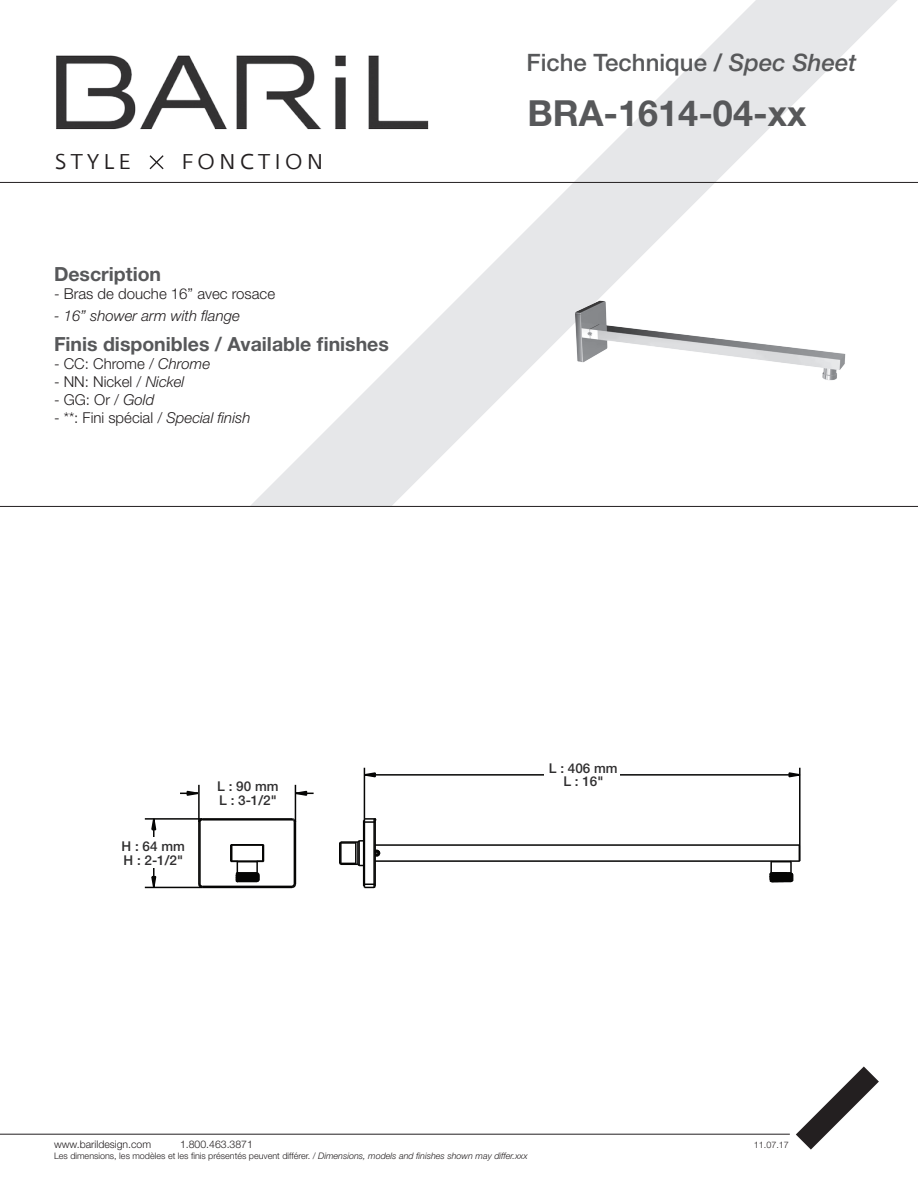
<style>
.page{position:relative;width:918px;height:1188px;background:#fff}
.page>*{position:absolute;margin:0;border:0;box-sizing:border-box;transform-origin:0 0}
.t1{font:700 36px "Helvetica Neue LT Std";color:#57585a}
.t2{font:500 24px "Helvetica Neue LT Std";color:#57585a}
.t3{font:21.3px "Fedra Sans Greek Book TF";letter-spacing:.2em;color:#231f20}
.t4{font:700 19.5px "Helvetica Neue LT Std";color:#57585a}
.t5{font:300 15px "Helvetica Neue LT Std";color:#231f20}
.t6{font:italic 300 15px "Helvetica Neue LT Std";color:#231f20}
.t7{font:500 13.5px/14px "Helvetica Neue LT Std";color:#302f30}
.t8{font:300 10.5px "Helvetica Neue LT Std";color:#231f20}
.t9{font:300 9px "Helvetica Neue LT Std";color:#231f20}
.s1{font-style:italic}
</style>
<div class="page">
<svg style="left:250px;top:0;width:648px;height:506px"></svg>
<img style="left:54px;top:54px;width:378px;height:128px">
<svg style="left:148px;top:154px;width:17px;height:17px"></svg>
<hr style="left:0;top:182px;width:918px;height:1px;background:#231f20">
<hr style="left:0;top:506px;width:918px;height:1px;background:#231f20">
<hr style="left:0;top:1134px;width:790px;height:1px;background:#231f20">
<svg style="left:796px;top:1066px;width:83px;height:84px"></svg>
<svg style="left:151px;top:820px;width:6px;height:11px"></svg>
<svg style="left:150px;top:875px;width:7px;height:14px"></svg>
<hr style="left:153px;top:819px;width:2px;height:68px;background:#050504">
<hr style="left:198px;top:785px;width:2px;height:37px;background:#050504">
<hr style="left:145px;top:887px;width:57px;height:1px;background:#050504">
<hr style="left:295px;top:785px;width:1px;height:37px;background:#050504">
<hr style="left:145px;top:818px;width:57px;height:2px;background:#050504">
<svg style="left:363px;top:771px;width:13px;height:7px"></svg>
<svg style="left:788px;top:772px;width:11px;height:6px"></svg>
<hr style="left:364px;top:774px;width:436px;height:2px;background:#050504">
<hr style="left:364px;top:768px;width:1px;height:51px;background:#050504">
<svg style="left:294px;top:790px;width:20px;height:7px"></svg>
<svg style="left:180px;top:790px;width:20px;height:7px"></svg>
<hr style="left:799px;top:768px;width:2px;height:77px;background:#050504">
<hr style="left:198px;top:822px;width:2px;height:62px;background:#050504">
<hr style="left:199px;top:822px;width:2px;height:62px;background:#050504">
<hr style="left:202px;top:887px;width:90px;height:1px;background:#050504">
<hr style="left:202px;top:886px;width:90px;height:1px;background:#050504">
<hr style="left:294px;top:822px;width:1px;height:62px;background:#050504">
<hr style="left:295px;top:822px;width:1px;height:62px;background:#050504">
<hr style="left:202px;top:819px;width:90px;height:2px;background:#050504">
<hr style="left:202px;top:818px;width:90px;height:2px;background:#050504">
<hr style="left:339px;top:843px;width:2px;height:20px;background:#050504">
<hr style="left:340px;top:842px;width:2px;height:22px;background:#050504">
<hr style="left:355px;top:842px;width:2px;height:22px;background:#050504">
<hr style="left:357px;top:842px;width:2px;height:22px;background:#050504">
<hr style="left:358px;top:841px;width:2px;height:24px;background:#050504">
<hr style="left:363px;top:820px;width:1px;height:66px;background:#050504">
<hr style="left:364px;top:819px;width:1px;height:68px;background:#050504">
<hr style="left:373px;top:819px;width:2px;height:68px;background:#050504">
<hr style="left:374px;top:820px;width:2px;height:66px;background:#050504">
<svg style="left:339px;top:861px;width:24px;height:7px"></svg>
<hr style="left:375px;top:860px;width:425px;height:2px;background:#050504">
<hr style="left:375px;top:844px;width:425px;height:2px;background:#050504">
<svg style="left:339px;top:839px;width:24px;height:6px"></svg>
<svg style="left:292px;top:818px;width:3px;height:5px"></svg>
<svg style="left:197px;top:817px;width:7px;height:6px"></svg>
<svg style="left:197px;top:883px;width:7px;height:6px"></svg>
<svg style="left:291px;top:883px;width:6px;height:6px"></svg>
<svg style="left:364px;top:818px;width:12px;height:6px"></svg>
<svg style="left:364px;top:882px;width:12px;height:7px"></svg>
<svg style="left:230px;top:844px;width:34px;height:39px"></svg>
<svg style="left:373px;top:849px;width:8px;height:8px"></svg>
<svg style="left:768px;top:845px;width:33px;height:38px"></svg>
<div style="left:116px;top:838px;width:77px;height:30px;background:#fff"></div>
<div style="left:544px;top:760px;width:76px;height:30px;background:#fff"></div>
<img style="left:553px;top:283px;width:311px;height:123px">
<h2 class="t2" style="left:526px;top:48px;width:331px">Fiche Technique / <span class="s1">Spec Sheet</span></h2>
<h3 class="t3" style="left:55px;top:151px;width:77px">STYLE</h3>
<h3 class="t3" style="left:181px;top:151px;width:144px">FONCTION</h3>
<p class="t4" style="left:54px;top:262px;width:109px">Description</p>
<p class="t5" style="left:54px;top:284px;width:223px">- Bras de douche 16” avec rosace</p>
<p class="t6" style="left:54px;top:307px;width:187px">- 16” shower arm with flange</p>
<p class="t4" style="left:54px;top:332px;width:336px">Finis disponibles / Available finishes</p>
<p class="t5" style="left:54px;top:355px;width:158px">- CC: Chrome / <span class="s1">Chrome</span></p>
<p class="t5" style="left:54px;top:373px;width:132px">- NN: Nickel / <span class="s1">Nickel</span></p>
<p class="t5" style="left:54px;top:391px;width:102px">- GG: Or / <span class="s1">Gold</span></p>
<p class="t5" style="left:54px;top:409px;width:198px">- **: Fini spécial / <span class="s1">Special finish</span></p>
<p class="t7" style="left:122px;top:840px;width:65px">H : 64 mm<br>H : 2-1/2"</p>
<p class="t7" style="left:217px;top:779px;width:63px">L : 90 mm<br>L : 3-1/2"</p>
<p class="t1" style="left:528px;top:91px;width:280px">BRA-1614-04-xx</p>
<p class="t7" style="left:549px;top:761px;width:70px;text-align:center">L : 406 mm<br>L : 16"</p>
<p class="t8" style="left:54px;top:1138px;width:99px">www.barildesign.com</p>
<p class="t8" style="left:180px;top:1138px;width:74px">1.800.463.3871</p>
<p class="t9" style="left:754px;top:1140px;width:37px">11.07.17</p>
<p class="t9" style="left:54px;top:1150px;width:475px">Les dimensions, les modèles et les finis présentés peuvent différer. / <span class="s1">Dimensions, models and finishes shown may differ.xxx</span></p>
</div>
